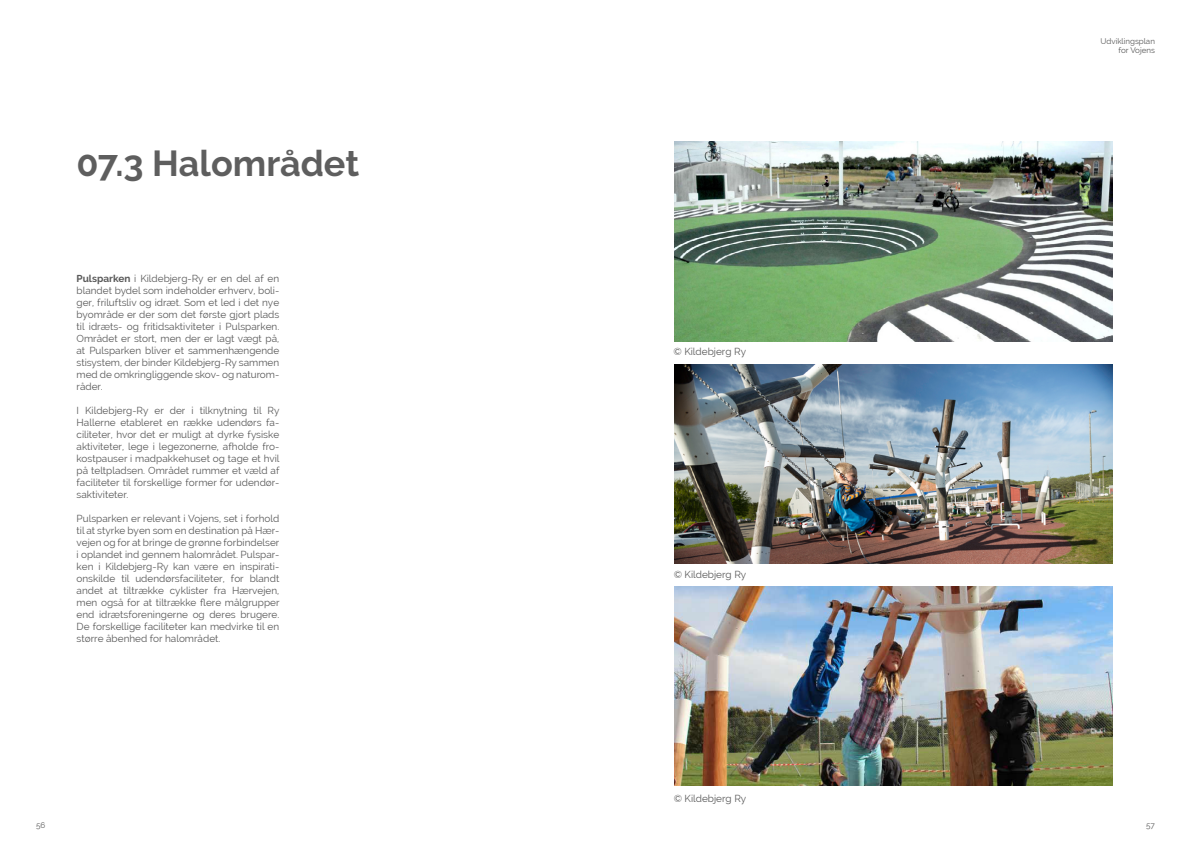
<style>
.page{position:relative;width:1191px;height:842px;background:#fff}
.page>*{position:absolute;margin:0;border:0;box-sizing:border-box;transform-origin:0 0}
.t1{font:700 36px "Raleway";color:#5e5e5e}
.t2{font:10px/12px "Raleway";color:#595959;text-align:justify}
.t3{font:8px/9.6px "Raleway";color:#595959;text-align:right}
.s1{font-weight:700}
</style>
<div class="page">
<img style="left:674px;top:142px;width:438px;height:199px">
<img style="left:674px;top:364px;width:438px;height:200px">
<img style="left:674px;top:586px;width:438px;height:200px">
<p class="t1" style="left:77px;top:142px;width:284px">07.3 Halområdet</p>
<p class="t2" style="left:77px;top:272px;width:204px"><span class="s1">Pulsparken</span> i Kildebjerg-Ry er en del af en blandet bydel som indeholder erhverv, boli&shy;ger, friluftsliv og idræt. Som et led i det nye byområde er der som det første gjort plads til idræts- og fritidsaktiviteter i Pulsparken.<br>Området er stort, men der er lagt vægt på, at Pulsparken bliver et sammenhængende stisystem, der binder Kildebjerg-Ry sammen med de omkringliggende skov- og naturom&shy;råder.</p>
<p class="t2" style="left:77px;top:404px;width:204px">I Kildebjerg-Ry er der i tilknytning til Ry Hallerne etableret en række udendørs fa&shy;ciliteter, hvor det er muligt at dyrke fysiske aktiviteter, lege i legezonerne, afholde fro&shy;kostpauser i madpakkehuset og tage et hvil på teltpladsen. Området rummer et væld af faciliteter til forskellige former for udendør&shy;saktiviteter.</p>
<p class="t2" style="left:77px;top:512px;width:204px">Pulsparken er relevant i Vojens, set i forhold til at styrke byen som en destination på Hær&shy;vejen og for at bringe de grønne forbindelser i oplandet ind gennem halområdet. Pulspar&shy;ken i Kildebjerg-Ry kan være en inspirati&shy;onskilde til udendørsfaciliteter, for blandt andet at tiltrække cyklister fra Hærvejen, men også for at tiltrække flere målgrupper end idrætsforeningerne og deres brugere.<br>De forskellige faciliteter kan medvirke til en større åbenhed for halområdet.</p>
<p class="t2" style="left:673px;top:345px;width:74px">© Kildebjerg Ry</p>
<p class="t2" style="left:673px;top:568px;width:74px">© Kildebjerg Ry</p>
<p class="t2" style="left:673px;top:792px;width:74px">© Kildebjerg Ry</p>
<p class="t3" style="left:1100px;top:36px;width:56px">Udviklingsplan for Vojens</p>
<p class="t3" style="left:36px;top:821px;width:11px">56</p>
<p class="t3" style="left:1146px;top:821px;width:10px">57</p>
</div>
